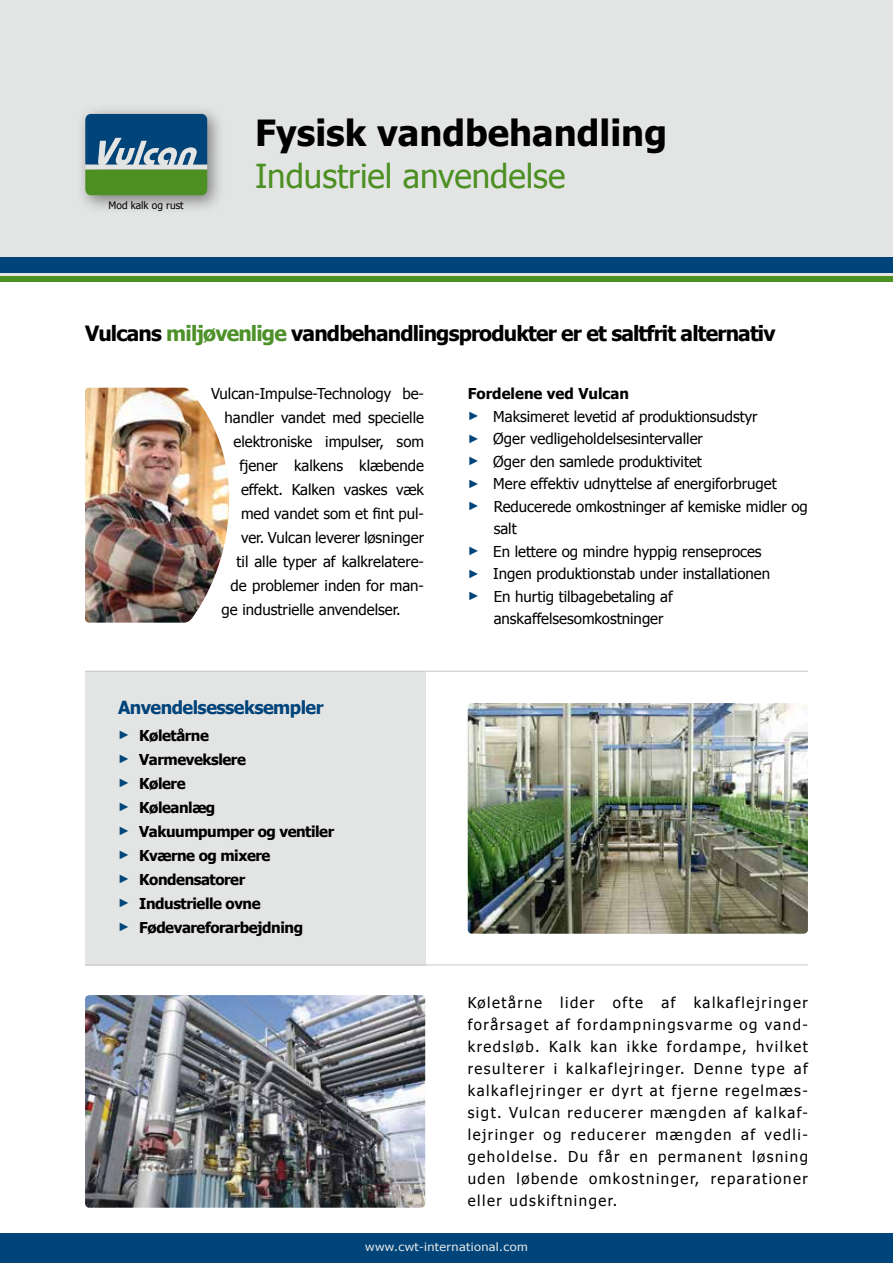
<style>
.page{position:relative;width:893px;height:1263px;background:#fff}
.page>*{position:absolute;margin:0;border:0;box-sizing:border-box;transform-origin:0 0}
.t1{font:700 36px "Tahoma";color:#000}
.t2{font:33px "Tahoma";color:#4c8f22}
.t3{font:700 21px "Tahoma";letter-spacing:-.04em;color:#000}
.t4{font:700 18px "Tahoma";letter-spacing:-.03em;color:#00447a}
.t5{font:15px/22px "Tahoma";color:#000;text-align:justify}
.t6{font:700 15px/24px "Tahoma";letter-spacing:-.03em;color:#000}
.t7{font:700 15px "Tahoma";color:#000}
.t8{font:11.55px "Tahoma";letter-spacing:.03em;color:#e3e4e4;scale:1.11 1}
.t9{font:10.2px "Tahoma";color:#000}
.s1{color:#4e912a}
.s2{font-family:"Arial";font-size:12px;color:#00447a}
.s3{font-family:"Arial";font-weight:700;font-size:12px;color:#00447a}
</style>
<div class="page">
<div style="left:0;top:0;width:893px;height:261px;background:#e3e4e4"></div>
<div style="left:0;top:257px;width:893px;height:18px;background:#00447a"></div>
<hr style="left:0;top:274px;width:893px;height:3px;background:#e3e4e4">
<div style="left:0;top:277px;width:893px;height:5px;background:#4c8f22"></div>
<div style="left:0;top:1233px;width:893px;height:30px;background:#00447a"></div>
<div style="left:85px;top:672px;width:340px;height:292px;background:#e3e4e4"></div>
<img style="left:85px;top:995px;width:340px;height:213px">
<img style="left:468px;top:703px;width:340px;height:231px">
<hr style="left:85px;top:671px;width:723px;height:1px;background:#c6c7c8">
<hr style="left:85px;top:964px;width:723px;height:1px;background:#c6c7c8">
<img style="left:85px;top:388px;width:144px;height:235px">
<div style="left:76px;top:105px;width:150px;height:109px;background:#000;opacity:.45"></div>
<svg style="left:85px;top:114px;width:122px;height:81px"></svg>
<p class="t9" style="left:109px;top:199px;width:77px">Mod kalk og rust</p>
<h1 class="t1" style="left:255px;top:107px;width:413px">Fysisk vandbehandling</h1>
<h2 class="t2" style="left:255px;top:153px;width:312px">Industriel anvendelse</h2>
<h3 class="t3" style="left:85px;top:318px;width:692px">Vulcans <span class="s1">miljøvenlige</span> vandbehandlingsprodukter er et saltfrit alternativ</h3>
<p class="t5" style="left:211px;top:382px;width:214px">Vulcan-Impulse-Technology be-</p>
<p class="t5" style="left:225px;top:406px;width:201px">handler vandet med specielle</p>
<p class="t5" style="left:234px;top:430px;width:192px">elektroniske impulser, som</p>
<p class="t5" style="left:240px;top:454px;width:186px">fjener kalkens klæbende</p>
<p class="t5" style="left:241px;top:478px;width:184px">effekt. Kalken vaskes væk</p>
<p class="t5" style="left:241px;top:502px;width:184px">med vandet som et fint pul-</p>
<p class="t5" style="left:241px;top:526px;width:185px">ver. Vulcan leverer løsninger</p>
<p class="t5" style="left:237px;top:550px;width:189px">til alle typer af kalkrelatere-</p>
<p class="t5" style="left:231px;top:574px;width:195px">de problemer inden for man-</p>
<p class="t5" style="left:222px;top:598px;width:181px">ge industrielle anvendelser.</p>
<p class="t4" style="left:118px;top:694px;width:207px">Anvendelsesseksempler</p>
<p class="t6" style="left:118px;top:722px;width:218px"><span class="s2">►</span> Køletårne<br><span class="s2">►</span> Varmevekslere<br><span class="s2">►</span> Kølere<br><span class="s2">►</span> Køleanlæg<br><span class="s2">►</span> Vakuumpumper og ventiler <span class="s2">►</span> Kværne og mixere<br><span class="s2">►</span> Kondensatorer<br><span class="s2">►</span> Industrielle ovne<br><span class="s2">►</span> Fødevareforarbejdning</p>
<p class="t7" style="left:468px;top:383px;width:163px">Fordelene ved Vulcan</p>
<p class="t5" style="left:468px;top:404px;width:291px"><span class="s3">►</span> Maksimeret levetid af produktionsudstyr</p>
<p class="t5" style="left:468px;top:427px;width:237px"><span class="s3">►</span> Øger vedligeholdelsesintervaller</p>
<p class="t5" style="left:468px;top:449px;width:236px"><span class="s3">►</span> Øger den samlede produktivitet</p>
<p class="t5" style="left:468px;top:472px;width:310px"><span class="s3">►</span> Mere effektiv udnyttelse af energiforbruget</p>
<p class="t5" style="left:468px;top:494px;width:342px"><span class="s2">►</span> Reducerede omkostninger af kemiske midler og</p>
<p class="t5" style="left:494px;top:517px;width:25px">salt</p>
<p class="t5" style="left:468px;top:539px;width:295px"><span class="s3">►</span> En lettere og mindre hyppig renseproces</p>
<p class="t5" style="left:468px;top:562px;width:304px"><span class="s3">►</span> Ingen produktionstab under installationen</p>
<p class="t5" style="left:468px;top:584px;width:207px"><span class="s2">►</span> En hurtig tilbagebetaling af</p>
<p class="t5" style="left:494px;top:607px;width:171px">anskaffelsesomkostninger</p>
<p class="t5" style="left:468px;top:990px;width:342px">Køletårne lider ofte af kalkaflejringer forårsaget af fordampningsvarme og vand&shy;kredsløb. Kalk kan ikke fordampe, hvilket resulterer i kalkaflejringer. Denne type af kalkaflejringer er dyrt at fjerne regelmæs&shy;sigt. Vulcan reducerer mængden af kalkaf&shy;lejringer og reducerer mængden af vedli&shy;geholdelse. Du får en permanent løsning uden løbende omkostninger, reparationer eller udskiftninger.</p>
<p class="t8" style="left:365px;top:1239px;width:148px">www.cwt-international.com</p>
</div>
